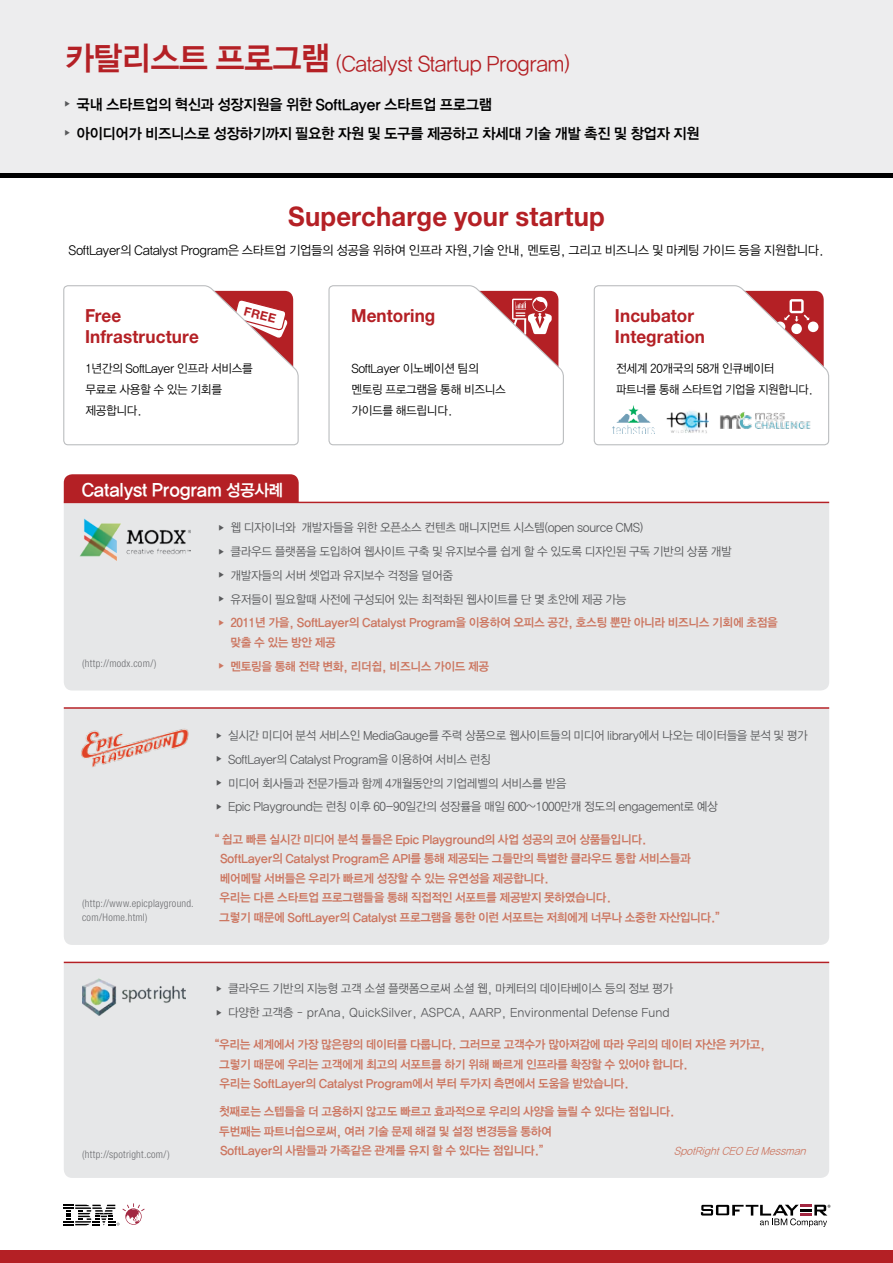
<style>
.page{position:relative;width:893px;height:1263px;background:#fff}
.page>*{position:absolute;margin:0;border:0;box-sizing:border-box;transform-origin:0 0}
.t1{font:700 27px "Helvetica Neue LT Pro";letter-spacing:.01em;color:#b42025;scale:.95 1}
.t2{font:21px "YGO125";letter-spacing:-.09em;color:#b42025;scale:.95 1}
.t3{font:700 18px/21px "Helvetica Neue LT Pro";letter-spacing:.005em;color:#b42025;scale:.95 1}
.t4{font:18px "YGO145";letter-spacing:-.09em;color:#fff;scale:.95 1}
.t5{font:15px/28.5px "YGO145";letter-spacing:-.09em;color:#000;scale:.95 1}
.t6{font:12.75px "YGO125";letter-spacing:-.09em;color:#000;scale:.95 1}
.t7{font:700 12.15px "Helvetica Neue LT Pro";color:#b42025}
.t8{font:12px/19.5px "YGO145";letter-spacing:-.09em;color:#cc7660;scale:.95 1}
.t9{font:12px/23.7px "YGO125";letter-spacing:-.09em;color:#58595b;scale:.94 1}
.t10{font:12px/23.7px "YGO125";letter-spacing:-.09em;color:#58595b;scale:.95 1}
.t11{font:12px/21px "YGO125";letter-spacing:-.09em;color:#000;scale:.95 1}
.t12{font:12px/23.7px "YGO125";letter-spacing:-.05em;color:#58595b;scale:.95 1}
.t13{font:300 condensed 10.5px/13.5px "Helvetica Neue LT Pro";letter-spacing:.025em;color:#6d6e71}
.t14{font:italic 10.5px "YGO125";color:#cc7660;scale:.95 1}
.s1{font-family:"YGO145";font-size:33px}
.s2{font-size:16.5px}
.s3{font-size:7.5px}
</style>
<div class="page">
<div style="left:0;top:0;width:893px;height:177px;background:#ededee"></div>
<div style="left:0;top:1250px;width:893px;height:13px;background:#b42025"></div>
<div style="left:64px;top:503px;width:765px;height:187px;background:#e6e7e8"></div>
<div style="left:64px;top:474px;width:235px;height:28px;background:#b42025"></div>
<hr style="left:64px;top:502px;width:765px;height:1px;background:#b42025">
<div style="left:64px;top:709px;width:765px;height:236px;background:#e6e7e8"></div>
<hr style="left:64px;top:707px;width:765px;height:2px;background:#b42025">
<div style="left:64px;top:963px;width:765px;height:215px;background:#e6e7e8"></div>
<hr style="left:64px;top:962px;width:765px;height:1px;background:#b42025">
<img style="left:82px;top:979px;width:103px;height:36px">
<img style="left:80px;top:519px;width:110px;height:42px">
<img style="left:77px;top:722px;width:114px;height:48px">
<svg style="left:63px;top:285px;width:236px;height:161px"></svg>
<svg style="left:328px;top:285px;width:236px;height:161px"></svg>
<svg style="left:593px;top:285px;width:237px;height:161px"></svg>
<img style="left:613px;top:406px;width:41px;height:27px">
<img style="left:666px;top:409px;width:42px;height:24px">
<img style="left:718px;top:411px;width:93px;height:20px">
<hr style="left:0;top:173px;width:893px;height:4px;background:#000">
<svg style="left:64px;top:1203px;width:81px;height:22px"></svg>
<svg style="left:701px;top:1205px;width:129px;height:22px"></svg>
<h2 class="t2" style="left:64px;top:50px;width:535px"><span class="s1">카탈리스트 프로그램</span> (Catalyst Startup Program)</h2>
<p class="t5" style="left:64px;top:91px;width:671px"><sup>▶</sup> 국내 스타트업의 혁신과 성장지원을 위한 SoftLayer 스타트업 프로그램<br><sup>▶</sup> 아이디어가 비즈니스로 성장하기까지 필요한 자원 및 도구를 제공하고 차세대 기술 개발 촉진 및 창업자 지원</p>
<h1 class="t1" style="left:288px;top:200px;width:335px">Supercharge your startup</h1>
<p class="t6" style="left:68px;top:242px;width:798px">SoftLayer의 Catalyst Program은 스타트업 기업들의 성공을 위하여 인프라 자원,기술 안내, 멘토링, 그리고 비즈니스 및 마케팅 가이드 등을 지원합니다.</p>
<p class="t7" style="left:246px;top:303px;width:34px;rotate:14deg">FREE</p>
<h3 class="t3" style="left:85px;top:305px;width:121px">Free<br>Infrastructure</h3>
<p class="t11" style="left:85px;top:358px;width:179px">1년간의 SoftLayer 인프라 서비스를 무료로 사용할 수 있는 기회를 제공합니다.</p>
<h3 class="t4" style="left:81px;top:478px;width:215px">Catalyst Program <span class="s2">성공사례</span></h3>
<h3 class="t3" style="left:351px;top:305px;width:90px">Mentoring</h3>
<p class="t11" style="left:351px;top:358px;width:165px">SoftLayer 이노베이션 팀의 멘토링 프로그램을 통해 비즈니스 가이드를 해드립니다.</p>
<p class="t11" style="left:616px;top:358px;width:210px">전세계 20개국의 58개 인큐베이터 파트너를 통해 스타트업 기업을 지원합니다.</p>
<h3 class="t3" style="left:615px;top:305px;width:96px">Incubator<br>Integration</h3>
<p class="t13" style="left:82px;top:657px;width:76px">(http://modx.com/)</p>
<p class="t10" style="left:218px;top:516px;width:543px"><span class="s3">▶</span> 웹 디자이너와 개발자들을 위한 오픈소스 컨텐츠 매니지먼트 시스템(open source CMS)<br><span class="s3">▶</span> 클라우드 플랫폼을 도입하여 웹사이트 구축 및 유지보수를 쉽게 할 수 있도록 디자인된 구독 기반의 상품 개발 <span class="s3">▶</span> 개발자들의 서버 셋업과 유지보수 걱정을 덜어줌<br><span class="s3">▶</span> 유저들이 필요할때 사전에 구성되어 있는 최적화된 웹사이트를 단 몇 초안에 제공 가능</p>
<p class="t8" style="left:230px;top:613px;width:578px;text-indent:-12px"><span class="s3">▶</span> 2011년 가을, SoftLayer의 Catalyst Program을 이용하여 오피스 공간, 호스팅 뿐만 아니라 비즈니스 기회에 초점을 맞출 수 있는 방안 제공</p>
<p class="t8" style="left:218px;top:657px;width:288px"><span class="s3">▶</span> 멘토링을 통해 전략 변화, 리더쉽, 비즈니스 가이드 제공</p>
<p class="t13" style="left:82px;top:896px;width:113px">(http://www.epicplayground. com/Home.html)</p>
<p class="t9" style="left:215px;top:724px;width:632px"><span class="s3">▶</span> 실시간 미디어 분석 서비스인 MediaGauge를 주력 상품으로 웹사이트들의 미디어 library에서 나오는 데이터들을 분석 및 평가 <span class="s3">▶</span> SoftLayer의 Catalyst Program을 이용하여 서비스 런칭<br><span class="s3">▶</span> 미디어 회사들과 전문가들과 함께 4개월동안의 기업레벨의 서비스를 받음<br><span class="s3">▶</span> Epic Playground는 런칭 이후 60-90일간의 성장률을 매일 600~1000만개 정도의 engagement로 예상</p>
<p class="t8" style="left:219px;top:829px;width:536px;text-indent:-11px">“ 쉽고 빠른 실시간 미디어 분석 툴들은 Epic Playground의 사업 성공의 코어 상품들입니다.<br>SoftLayer의 Catalyst Program은 API를 통해 제공되는 그들만의 특별한 클라우드 통합 서비스들과 베어메탈 서버들은 우리가 빠르게 성장할 수 있는 유연성을 제공합니다.<br>우리는 다른 스타트업 프로그램들을 통해 직접적인 서포트를 제공받지 못하였습니다.<br>그렇기 때문에 SoftLayer의 Catalyst 프로그램을 통한 이런 서포트는 저희에게 너무나 소중한 자산입니다.”</p>
<p class="t13" style="left:82px;top:1147px;width:89px">(http://spotright.com/)</p>
<p class="t12" style="left:215px;top:977px;width:484px"><span class="s3">▶</span> 클라우드 기반의 지능형 고객 소셜 플랫폼으로써 소셜 웹, 마케터의 데이타베이스 등의 정보 평가 <span class="s3">▶</span> 다양한 고객층 – prAna, QuickSilver, ASPCA, AARP, Environmental Defense Fund</p>
<p class="t8" style="left:219px;top:1035px;width:577px;text-indent:-11px">“우리는 세계에서 가장 많은량의 데이터를 다룹니다. 그러므로 고객수가 많아져감에 따라 우리의 데이터 자산은 커가고, 그렇기 때문에 우리는 고객에게 최고의 서포트를 하기 위해 빠르게 인프라를 확장할 수 있어야 합니다.<br>우리는 SoftLayer의 Catalyst Program에서 부터 두가지 측면에서 도움을 받았습니다.</p>
<p class="t8" style="left:219px;top:1102px;width:482px">첫째로는 스텝들을 더 고용하지 않고도 빠르고 효과적으로 우리의 사양을 늘릴 수 있다는 점입니다. 두번째는 파트너쉽으로써, 여러 기술 문제 해결 및 설정 변경등을 통하여<br>SoftLayer의 사람들과 가족같은 관계를 유지 할 수 있다는 점입니다.”</p>
<p class="t14" style="left:674px;top:1145px;width:145px">SpotRightCEOEdMessman</p>
</div>
